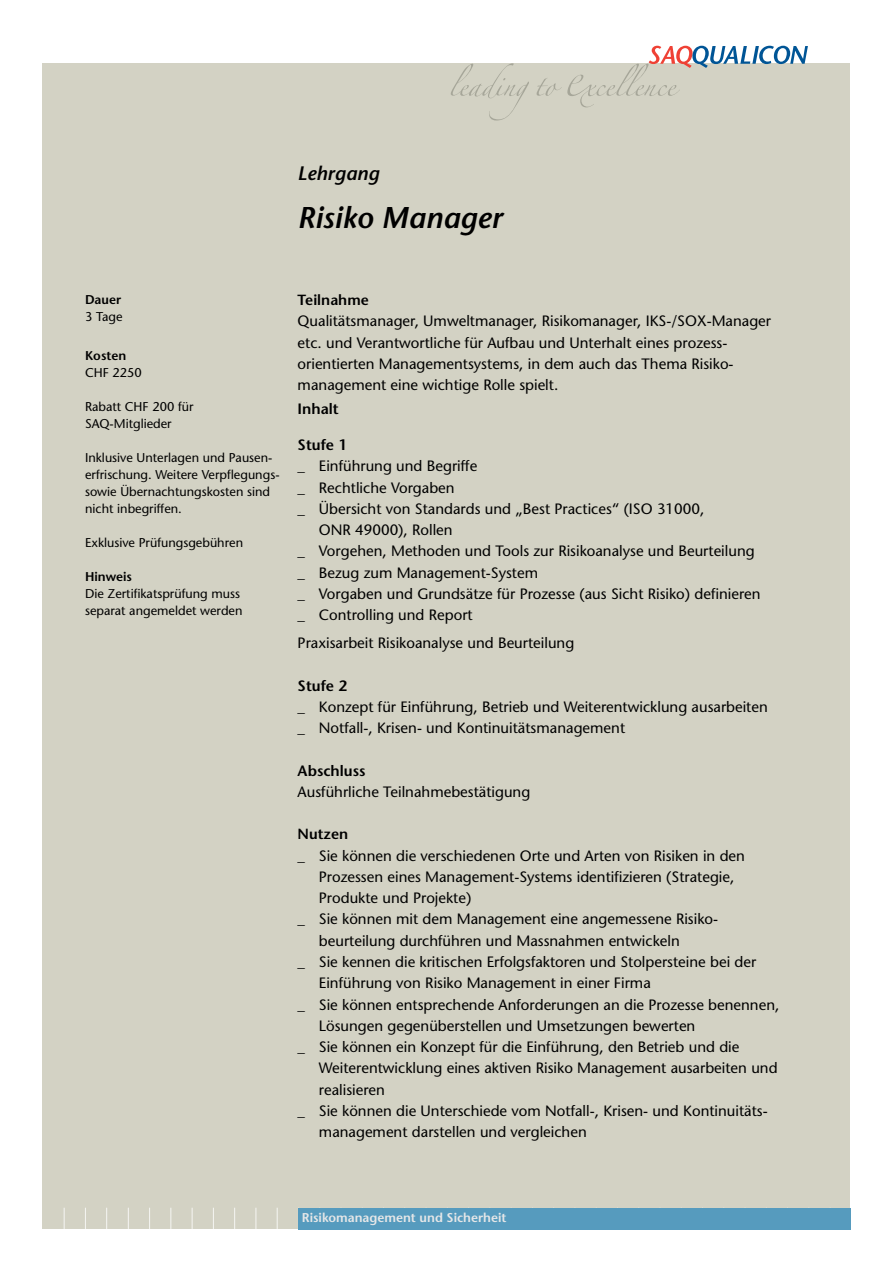
<style>
.page{position:relative;width:893px;height:1263px;background:#fff}
.page>*{position:absolute;margin:0;border:0;box-sizing:border-box;transform-origin:0 0}
.t1{font:italic 600 30px "Stone Sans Std";color:#000}
.t2{font:italic 600 19.5px "Stone Sans Std";color:#000}
.t3{font:500 15px/21.3px "Stone Sans Std";color:#000}
.t4{font:600 15px "Stone Sans Std";color:#000}
.t5{font:600 14.7px "Stone Sans Std";color:#000}
.t6{font:500 12.75px/17px "Stone Sans Std";color:#000}
.t7{font:600 12.75px "Stone Sans Std";color:#e6e7e8}
.t8{font:600 12.75px "Stone Sans Std";color:#000}
</style>
<div class="page">
<div style="left:43px;top:64px;width:807px;height:1165px;background:#d3d2c4"></div>
<svg style="left:128px;top:1208px;width:1px;height:21px"></svg>
<svg style="left:149px;top:1208px;width:1px;height:21px"></svg>
<svg style="left:170px;top:1208px;width:1px;height:21px"></svg>
<svg style="left:192px;top:1208px;width:1px;height:21px"></svg>
<svg style="left:213px;top:1208px;width:1px;height:21px"></svg>
<svg style="left:234px;top:1208px;width:1px;height:21px"></svg>
<svg style="left:256px;top:1208px;width:1px;height:21px"></svg>
<svg style="left:277px;top:1208px;width:1px;height:21px"></svg>
<svg style="left:64px;top:1208px;width:1px;height:21px"></svg>
<svg style="left:85px;top:1208px;width:1px;height:21px"></svg>
<svg style="left:106px;top:1208px;width:1px;height:21px"></svg>
<svg style="left:451px;top:63px;width:78px;height:57px"></svg>
<svg style="left:537px;top:46px;width:271px;height:61px"></svg>
<div style="left:298px;top:1208px;width:552px;height:21px;background:#569bbe"></div>
<h2 class="t2" style="left:298px;top:161px;width:83px">Lehrgang</h2>
<h1 class="t1" style="left:298px;top:199px;width:206px">Risiko Manager</h1>
<p class="t8" style="left:85px;top:292px;width:38px">Dauer</p>
<p class="t6" style="left:85px;top:308px;width:39px">3 Tage</p>
<p class="t8" style="left:85px;top:348px;width:43px">Kosten</p>
<p class="t6" style="left:85px;top:364px;width:58px">CHF 2250</p>
<p class="t6" style="left:85px;top:398px;width:110px">Rabatt CHF 200 für<br>SAQ-Mitglieder</p>
<p class="t6" style="left:85px;top:449px;width:196px">Inklusive Unterlagen und Pausen&shy;erfrischung. Weitere Verpflegungs&shy;sowie Übernachtungskosten sind nicht inbegriffen.</p>
<p class="t6" style="left:85px;top:534px;width:160px">Exklusive Prüfungsgebühren</p>
<p class="t8" style="left:85px;top:569px;width:49px">Hinweis</p>
<p class="t6" style="left:85px;top:585px;width:159px">Die Zertifikatsprüfung muss separat angemeldet werden</p>
<p class="t5" style="left:298px;top:291px;width:73px">Teilnahme</p>
<p class="t3" style="left:298px;top:311px;width:475px">Qualitätsmanager, Umweltmanager, Risikomanager, IKS-/SOX-Manager etc. und Verantwortliche für Aufbau und Unterhalt eines prozess&shy;orientierten Managementsystems, in dem auch das Thema Risiko&shy;management eine wichtige Rolle spielt.</p>
<p class="t4" style="left:298px;top:400px;width:43px">Inhalt</p>
<p class="t4" style="left:298px;top:436px;width:51px">Stufe 1</p>
<p class="t3" style="left:298px;top:455px;width:181px">_ Einführung und Begriffe</p>
<p class="t3" style="left:298px;top:477px;width:159px">_ Rechtliche Vorgaben</p>
<p class="t3" style="left:298px;top:498px;width:408px">_ Übersicht von Standards und „Best Practices“ (ISO 31000,</p>
<p class="t3" style="left:319px;top:519px;width:135px">ONR 49000), Rollen</p>
<p class="t3" style="left:298px;top:540px;width:459px">_ Vorgehen, Methoden und Tools zur Risikoanalyse und Beurteilung</p>
<p class="t3" style="left:298px;top:562px;width:242px">_ Bezug zum Management-System</p>
<p class="t3" style="left:298px;top:583px;width:464px">_ Vorgaben und Grundsätze für Prozesse (aus Sicht Risiko) definieren</p>
<p class="t3" style="left:298px;top:604px;width:177px">_ Controlling und Report</p>
<p class="t3" style="left:298px;top:632px;width:278px">Praxisarbeit Risikoanalyse und Beurteilung</p>
<p class="t4" style="left:298px;top:676px;width:51px">Stufe 2</p>
<p class="t3" style="left:298px;top:696px;width:472px">_ Konzept für Einführung, Betrieb und Weiterentwicklung ausarbeiten _ Notfall-, Krisen- und Kontinuitätsmanagement</p>
<p class="t4" style="left:298px;top:761px;width:69px">Abschluss</p>
<p class="t3" style="left:298px;top:781px;width:234px">Ausführliche Teilnahmebestätigung</p>
<p class="t5" style="left:298px;top:825px;width:52px">Nutzen</p>
<p class="t3" style="left:298px;top:845px;width:449px">_ Sie können die verschiedenen Orte und Arten von Risiken in den</p>
<p class="t3" style="left:319px;top:866px;width:417px">Prozessen eines Management-Systems identifizieren (Strategie,</p>
<p class="t3" style="left:319px;top:887px;width:154px">Produkte und Projekte)</p>
<p class="t3" style="left:298px;top:909px;width:421px">_ Sie können mit dem Management eine angemessene Risiko-</p>
<p class="t3" style="left:319px;top:930px;width:362px">beurteilung durchführen und Massnahmen entwickeln</p>
<p class="t3" style="left:298px;top:951px;width:460px">_ Sie kennen die kritischen Erfolgsfaktoren und Stolpersteine bei der</p>
<p class="t3" style="left:319px;top:972px;width:333px">Einführung von Risiko Management in einer Firma</p>
<p class="t3" style="left:298px;top:994px;width:483px">_ Sie können entsprechende Anforderungen an die Prozesse benennen,</p>
<p class="t3" style="left:319px;top:1015px;width:378px">Lösungen gegenüberstellen und Umsetzungen bewerten</p>
<p class="t3" style="left:298px;top:1036px;width:443px">_ Sie können ein Konzept für die Einführung, den Betrieb und die</p>
<p class="t3" style="left:319px;top:1057px;width:460px">Weiterentwicklung eines aktiven Risiko Management ausarbeiten und</p>
<p class="t3" style="left:319px;top:1079px;width:68px">realisieren</p>
<p class="t3" style="left:298px;top:1100px;width:472px">_ Sie können die Unterschiede vom Notfall-, Krisen- und Kontinuitäts-</p>
<p class="t3" style="left:319px;top:1121px;width:269px">management darstellen und vergleichen</p>
<p class="t7" style="left:302px;top:1209px;width:206px">Risikomanagement und Sicherheit</p>
</div>
